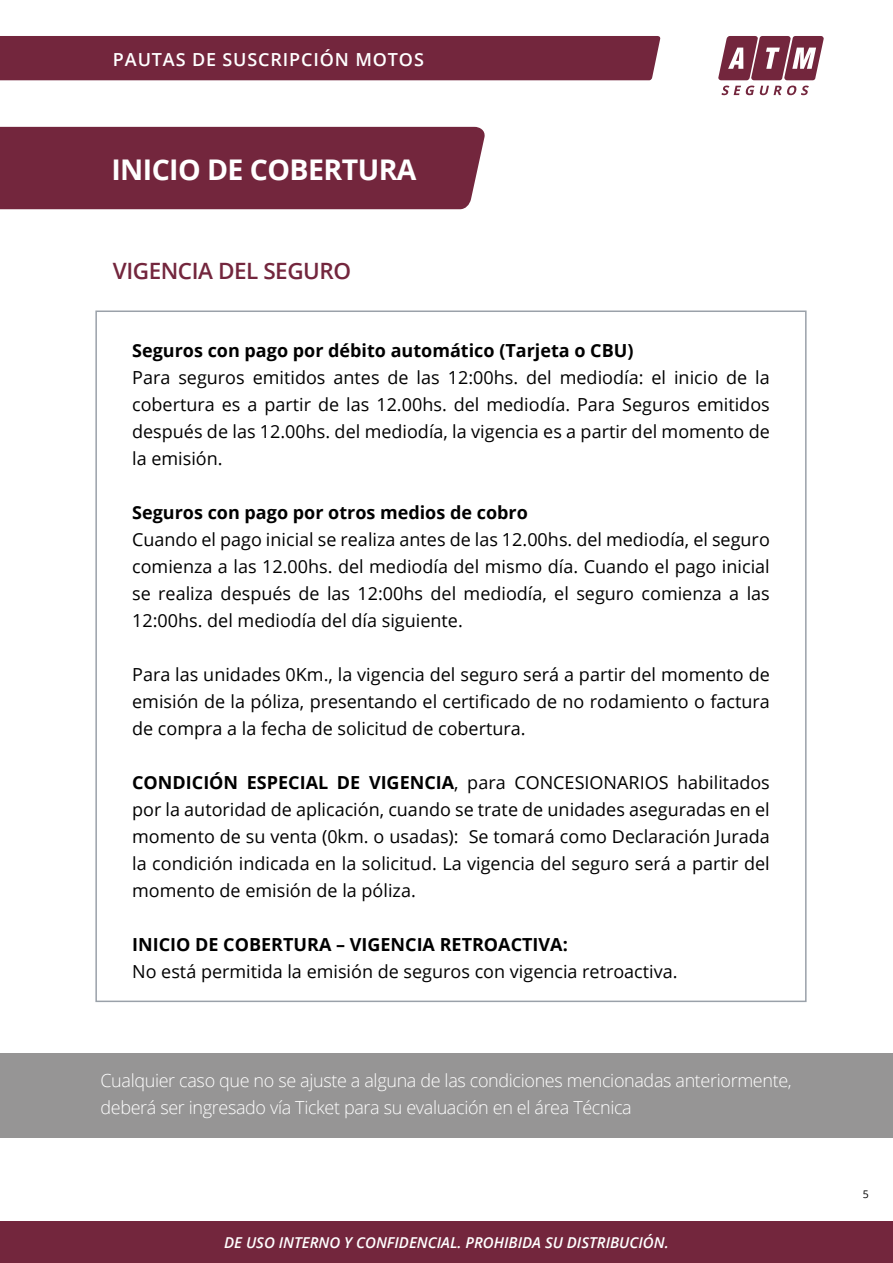
<style>
.page{position:relative;width:893px;height:1263px;background:#fff}
.page>*{position:absolute;margin:0;border:0;box-sizing:border-box;transform-origin:0 0}
.t1{font:700 28.5px "Open Sans";letter-spacing:-.02em;color:#fff}
.t2{font:600 22.5px "Open Sans";letter-spacing:-.02em;color:#73263d}
.t3{font:18px/27px "Open Sans";color:#000;text-align:justify}
.t4{font:300 18px/27px "Open Sans";letter-spacing:-.02em;color:#fff}
.t5{font:700 18px "Open Sans";color:#000}
.t6{font:600 18px "Open Sans";letter-spacing:.05em;color:#fff}
.t7{font:italic 600 15px "Open Sans";color:#fff}
.t8{font:10.5px "Open Sans";color:#000}
.s1{font-weight:700}
</style>
<div class="page">
<svg style="left:718px;top:36px;width:106px;height:44px"></svg>
<svg style="left:721px;top:86px;width:88px;height:9px"></svg>
<div style="left:0;top:36px;width:660px;height:44px;background:#73263d"></div>
<div style="left:0;top:1054px;width:893px;height:84px;background:#969595"></div>
<div style="left:0;top:127px;width:485px;height:82px;background:#73263d"></div>
<div style="left:0;top:1222px;width:893px;height:41px;background:#73263d"></div>
<p class="t6" style="left:113px;top:47px;width:312px">PAUTAS DE SUSCRIPCIÓN MOTOS</p>
<h1 class="t1" style="left:111px;top:149px;width:307px">INICIO DE COBERTURA</h1>
<p class="t2" style="left:113px;top:255px;width:240px">VIGENCIA DEL SEGURO</p>
<p class="t5" style="left:132px;top:338px;width:503px">Seguros con pago por débito automático (Tarjeta o CBU)</p>
<p class="t3" style="left:132px;top:363px;width:639px">Para seguros emitidos antes de las 12:00hs. del mediodía: el inicio de la cobertura es a partir de las 12.00hs. del mediodía. Para Seguros emitidos después de las 12.00hs. del mediodía, la vigencia es a partir del momento de la emisión.</p>
<p class="t5" style="left:132px;top:500px;width:397px">Seguros con pago por otros medios de cobro</p>
<p class="t3" style="left:132px;top:525px;width:639px">Cuando el pago inicial se realiza antes de las 12.00hs. del mediodía, el seguro comienza a las 12.00hs. del mediodía del mismo día. Cuando el pago inicial se realiza después de las 12:00hs del mediodía, el seguro comienza a las 12:00hs. del mediodía del día siguiente.</p>
<p class="t3" style="left:132px;top:660px;width:639px">Para las unidades 0Km., la vigencia del seguro será a partir del momento de emisión de la póliza, presentando el certificado de no rodamiento o factura de compra a la fecha de solicitud de cobertura.</p>
<p class="t3" style="left:132px;top:768px;width:639px"><span class="s1">CONDICIÓN ESPECIAL DE VIGENCIA</span>, para CONCESIONARIOS habilitados por la autoridad de aplicación, cuando se trate de unidades aseguradas en el momento de su venta (0km. o usadas): Se tomará como Declaración Jurada la condición indicada en la solicitud. La vigencia del seguro será a partir del momento de emisión de la póliza.</p>
<p class="t5" style="left:132px;top:932px;width:437px">INICIO DE COBERTURA – VIGENCIA RETROACTIVA:</p>
<p class="t3" style="left:132px;top:957px;width:547px">No está permitida la emisión de seguros con vigencia retroactiva.</p>
<p class="t4" style="left:100px;top:1066px;width:693px">Cualquier caso que no se ajuste a alguna de las condiciones mencionadas anteriormente, deberá ser ingresado vía Ticket para su evaluación en el área Técnica</p>
<p class="t7" style="left:224px;top:1232px;width:446px">DE USO INTERNO Y CONFIDENCIAL. PROHIBIDA SU DISTRIBUCIÓN.</p>
<p class="t8" style="left:863px;top:1187px;width:8px">5</p>
</div>
